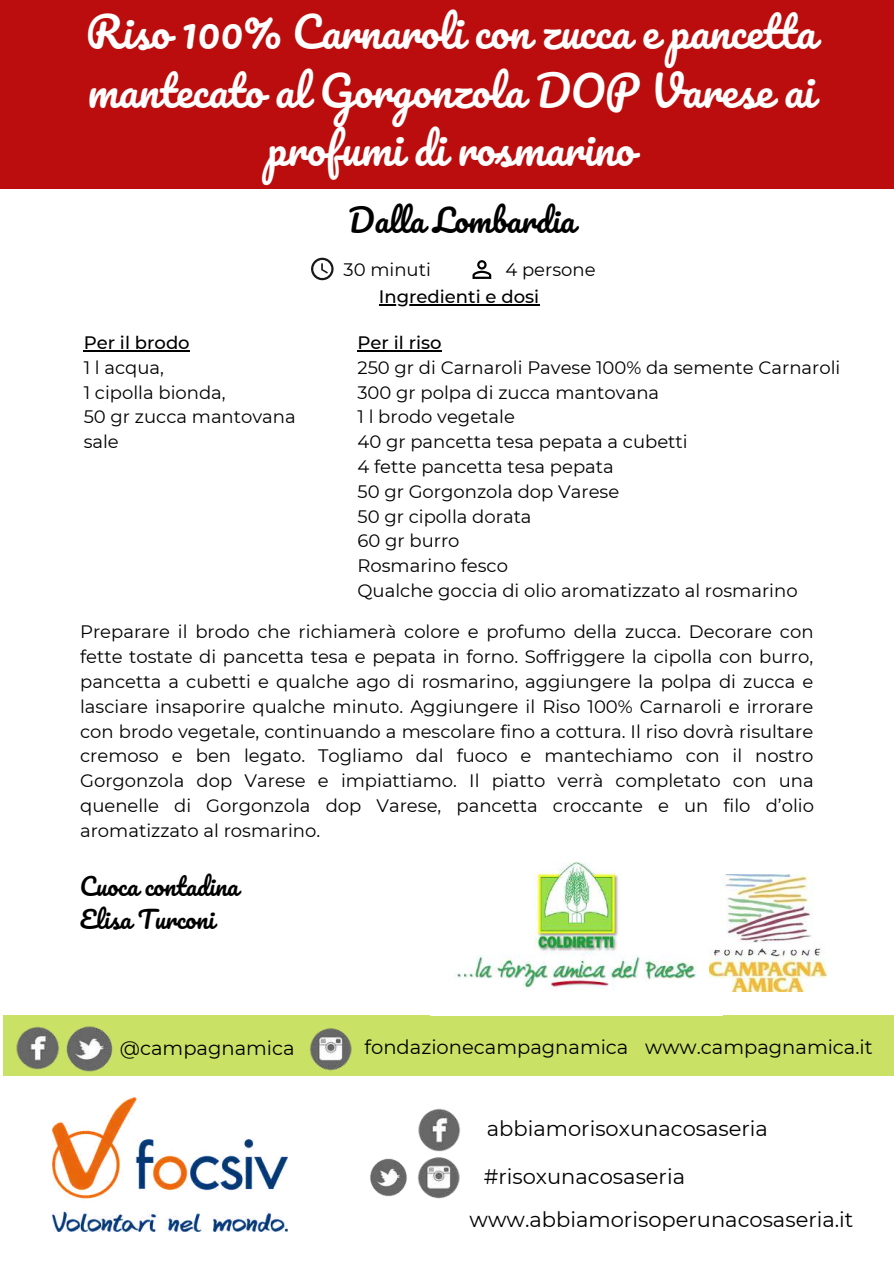
<style>
.page{position:relative;width:894px;height:1264px;background:#fff}
.page>*{position:absolute;margin:0;border:0;box-sizing:border-box;transform-origin:0 0}
.t1{font:42.15px/58.8px "Pacifico";color:#fff;text-align:center}
.t2{font:31.5px "Pacifico";color:#000}
.t3{font:24px/32.7px "Pacifico";color:#000}
.t4{font:21px "Montserrat";color:#000}
.t5{font:19.5px "Montserrat";color:#000}
.t6{font:18px/24.8px "Montserrat";color:#000}
.t7{font:500 18px "Montserrat";color:#000}
</style>
<div class="page">
<div style="left:0;top:0;width:893px;height:188px;background:#bb0d0d"></div>
<div style="left:3px;top:1015px;width:890px;height:60px;background:#c9e265"></div>
<img style="left:456px;top:862px;width:241px;height:128px">
<img style="left:709px;top:874px;width:117px;height:117px">
<img style="left:53px;top:1097px;width:234px;height:134px">
<img style="left:417px;top:1108px;width:44px;height:91px">
<img style="left:370px;top:1158px;width:37px;height:39px">
<img style="left:16px;top:1026px;width:43px;height:43px">
<img style="left:66px;top:1026px;width:47px;height:46px">
<img style="left:309px;top:1028px;width:43px;height:43px">
<svg style="left:311px;top:258px;width:22px;height:22px"></svg>
<hr style="left:357px;top:350px;width:84px;height:1px;background:#000">
<hr style="left:84px;top:350px;width:106px;height:1px;background:#000">
<svg style="left:472px;top:260px;width:19px;height:19px"></svg>
<hr style="left:379px;top:304px;width:160px;height:1px;background:#000">
<h1 class="t1" style="left:86px;top:5px;width:731px">Riso 100% Carnaroli con zucca e pancetta mantecato al Gorgonzola DOP Varese ai profumi di rosmarino</h1>
<h2 class="t2" style="left:348px;top:204px;width:228px">Dalla Lombardia</h2>
<p class="t7" style="left:84px;top:332px;width:108px">Per il brodo</p>
<p class="t6" style="left:84px;top:355px;width:213px">1 l acqua,<br>1 cipolla bionda,<br>50 gr zucca mantovana sale</p>
<p class="t6" style="left:343px;top:257px;width:89px">30 minuti</p>
<p class="t6" style="left:505px;top:257px;width:92px">4 persone</p>
<p class="t7" style="left:379px;top:286px;width:162px">Ingredienti e dosi</p>
<p class="t7" style="left:357px;top:332px;width:86px">Per il riso</p>
<p class="t6" style="left:357px;top:355px;width:484px">250 gr di Carnaroli Pavese 100% da semente Carnaroli<br>300 gr polpa di zucca mantovana<br>1 l brodo vegetale<br>40 gr pancetta tesa pepata a cubetti<br>4 fette pancetta tesa pepata<br>50 gr Gorgonzola dop Varese<br>50 gr cipolla dorata<br>60 gr burro<br>Rosmarino fesco<br>Qualche goccia di olio aromatizzato al rosmarino</p>
<p class="t6" style="left:80px;top:619px;width:735px;text-align:justify">Preparare il brodo che richiamerà colore e profumo della zucca. Decorare con fette tostate di pancetta tesa e pepata in forno. Soffriggere la cipolla con burro, pancetta a cubetti e qualche ago di rosmarino, aggiungere la polpa di zucca e lasciare insaporire qualche minuto. Aggiungere il Riso 100% Carnaroli e irrorare con brodo vegetale, continuando a mescolare fino a cottura. Il riso dovrà risultare cremoso e ben legato. Togliamo dal fuoco e mantechiamo con il nostro Gorgonzola dop Varese e impiattiamo. Il piatto verrà completato con una quenelle di Gorgonzola dop Varese, pancetta croccante e un filo d’olio aromatizzato al rosmarino.</p>
<h3 class="t3" style="left:80px;top:871px;width:160px">Cuoca contadina<br>Elisa Turconi</h3>
<p class="t5" style="left:120px;top:1035px;width:176px">@campagnamica</p>
<p class="t5" style="left:364px;top:1034px;width:509px">fondazionecampagnamica www.campagnamica.it</p>
<p class="t4" style="left:486px;top:1115px;width:282px">abbiamorisoxunacosaseria</p>
<p class="t4" style="left:483px;top:1163px;width:203px">#risoxunacosaseria</p>
<p class="t4" style="left:469px;top:1206px;width:385px">www.abbiamorisoperunacosaseria.it</p>
</div>
